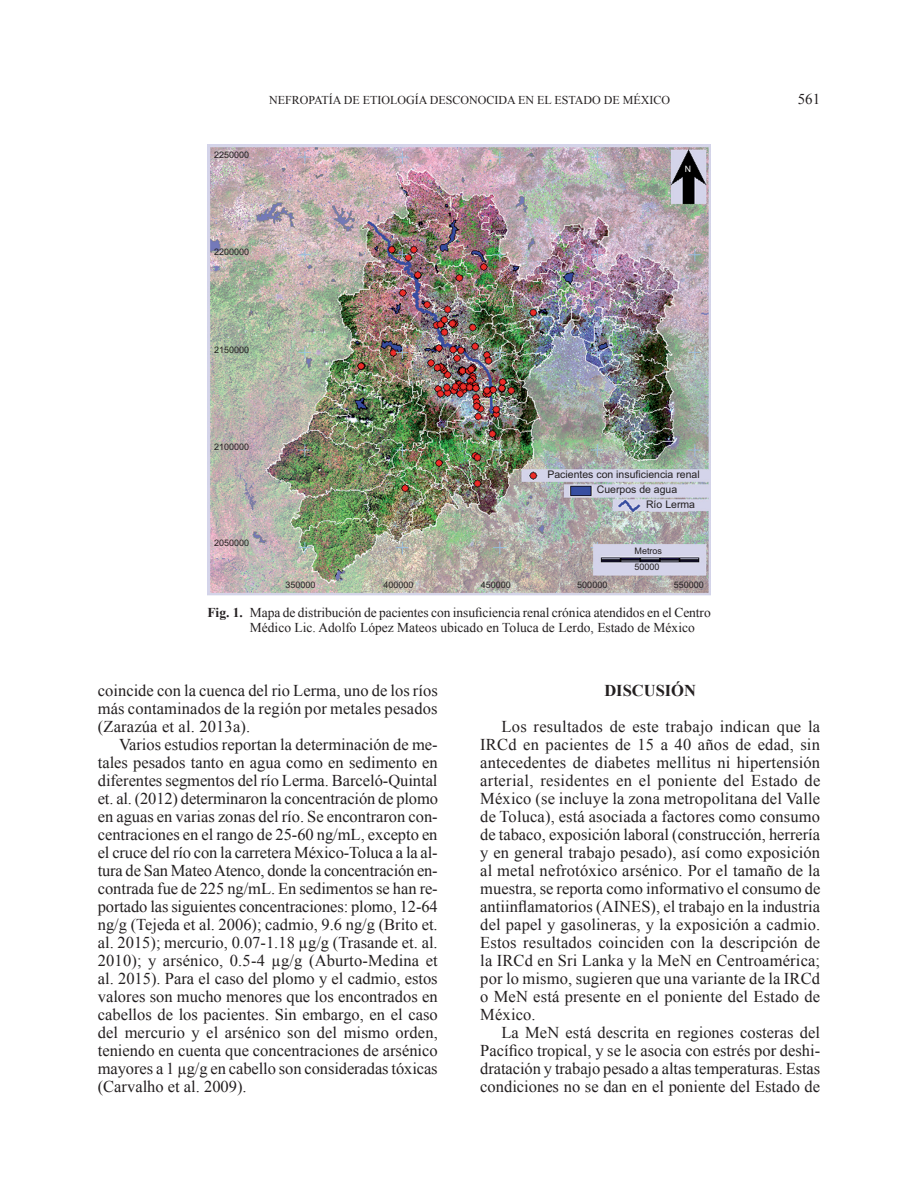
<style>
.page{position:relative;width:918px;height:1188px;background:#fff}
.page>*{position:absolute;margin:0;border:0;box-sizing:border-box;transform-origin:0 0}
.Parrafo_ESP{font:16.5px/18px "Times New Roman";letter-spacing:.005em;color:#231f20;text-align:justify}
.Parrafo_ESP_final_la{font:16.5px/18px "Times New Roman";letter-spacing:-.005em;color:#231f20;text-align:justify}
.TituloTexto{font:700 16.5px "Times New Roman";color:#231f20}
.t1{font:15px "Times New Roman";color:#231f20}
.Pie_de_figura{font:13.5px/14.4px "Times New Roman";letter-spacing:-.005em;color:#231f20}
.t2{font:12px "Times New Roman";color:#231f20}
.t3{font:10.5px "Arial";color:#231f20}
.t4{font:9px "Arial";color:#231f20}
.t5{font:8.7px "Arial";color:#fff}
.s1{font-weight:700}
</style>
<div class="page">
<img style="left:207px;top:145px;width:504px;height:450px">
<p class="t4" style="left:214px;top:149px;width:37px">2250000</p>
<p class="t2" style="left:269px;top:92px;width:402px">NEFROPATÍA DE ETIOLOGÍA DESCONOCIDA EN EL ESTADO DE MÉXICO</p>
<p class="t1" style="left:798px;top:89px;width:24px">561</p>
<p class="t5" style="left:685px;top:163px;width:8px">N</p>
<p class="t4" style="left:214px;top:246px;width:37px">2200000</p>
<p class="t4" style="left:214px;top:344px;width:37px">2150000</p>
<p class="t4" style="left:214px;top:441px;width:37px">2100000</p>
<p class="t4" style="left:214px;top:537px;width:37px">2050000</p>
<p class="t3" style="left:547px;top:467px;width:154px">Pacientes con insuficiencia renal</p>
<p class="t3" style="left:597px;top:483px;width:82px">Cuerpos de agua</p>
<p class="t3" style="left:646px;top:497px;width:51px">Río Lerma</p>
<p class="t4" style="left:635px;top:545px;width:29px">Metros</p>
<p class="t4" style="left:635px;top:561px;width:27px">50000</p>
<p class="t4" style="left:286px;top:579px;width:32px">350000</p>
<p class="t4" style="left:481px;top:579px;width:32px">450000</p>
<p class="t4" style="left:674px;top:579px;width:32px">550000</p>
<p class="t4" style="left:383px;top:579px;width:32px">400000</p>
<p class="t4" style="left:577px;top:579px;width:32px">500000</p>
<p class="Pie_de_figura" style="left:250px;top:605px;width:462px;text-indent:-43px"><span class="s1">Fig. 1.</span> Mapa de distribución de pacientes con insuficiencia renal crónica atendidos en el Centro<br>Médico Lic. Adolfo López Mateos ubicado en Toluca de Lerdo, Estado de México</p>
<p class="Parrafo_ESP" style="left:98px;top:681px;width:342px">coincide con la cuenca del rio Lerma, uno de los ríos más contaminados de la región por metales pesados (Zarazúa et al. 2013a).</p>
<p class="Parrafo_ESP_final_la" style="left:98px;top:735px;width:342px;text-indent:21px">Varios estudios reportan la determinación de me&shy;tales pesados tanto en agua como en sedimento en diferentes segmentos del río Lerma. Barceló-Quintal et. al. (2012) determinaron la concentración de plomo en aguas en varias zonas del río. Se encontraron con&shy;centraciones en el rango de 25-60 ng/mL, excepto en el cruce del río con la carretera México-Toluca a la al&shy;tura de San Mateo Atenco, donde la concentración en&shy;contrada fue de 225 ng/mL. En sedimentos se han re&shy;portado las siguientes concentraciones: plomo, 12-64 ng/g (Tejeda et al. 2006); cadmio, 9.6 ng/g (Brito et. al. 2015); mercurio, 0.07-1.18 µg/g (Trasande et. al.<br>2010); y arsénico, 0.5-4 µg/g (Aburto-Medina et al. 2015). Para el caso del plomo y el cadmio, estos valores son mucho menores que los encontrados en cabellos de los pacientes. Sin embargo, en el caso del mercurio y el arsénico son del mismo orden, teniendo en cuenta que concentraciones de arsénico mayores a 1 µg/g en cabello son consideradas tóxicas (Carvalho et al. 2009).</p>
<h2 class="TituloTexto" style="left:604px;top:679px;width:93px">DISCUSIÓN</h2>
<p class="Parrafo_ESP" style="left:480px;top:717px;width:342px;text-indent:21px">Los resultados de este trabajo indican que la IRCd en pacientes de 15 a 40 años de edad, sin antecedentes de diabetes mellitus ni hipertensión arterial, residentes en el poniente del Estado de México (se incluye la zona metropolitana del Valle de Toluca), está asociada a factores como consumo de tabaco, exposición laboral (construcción, herrería y en general trabajo pesado), así como exposición al metal nefrotóxico arsénico. Por el tamaño de la muestra, se reporta como informativo el consumo de antiinflamatorios (AINES), el trabajo en la industria del papel y gasolineras, y la exposición a cadmio.<br>Estos resultados coinciden con la descripción de la IRCd en Sri Lanka y la MeN en Centroamérica; por lo mismo, sugieren que una variante de la IRCd o MeN está presente en el poniente del Estado de México.</p>
<p class="Parrafo_ESP" style="left:480px;top:1023px;width:342px;text-indent:21px">La MeN está descrita en regiones costeras del Pacífico tropical, y se le asocia con estrés por deshi&shy;dratación y trabajo pesado a altas temperaturas. Estas condiciones no se dan en el poniente del Estado de</p>
</div>
